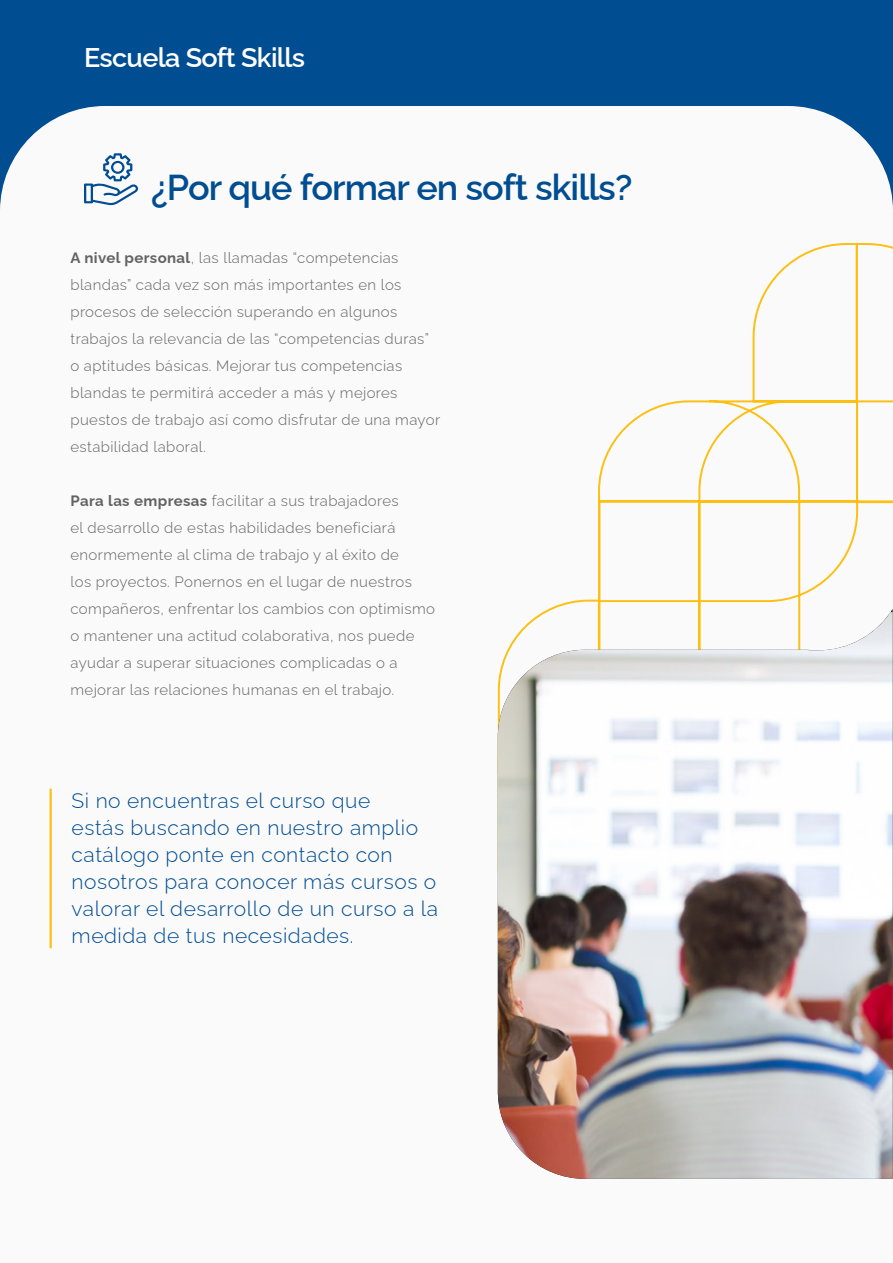
<style>
.page{position:relative;width:893px;height:1263px;background:#fafafa}
.page>*{position:absolute;margin:0;border:0;box-sizing:border-box;transform-origin:0 0}
.t1{font:600 36px "Raleway";letter-spacing:-.025em;color:#004d92}
.t2{font:600 27px "Raleway";letter-spacing:-.025em;color:#fff}
.t3{font:300 21px/27px "Raleway";letter-spacing:.025em;color:#004d92}
.t4{font:300 15px/27px "Raleway";letter-spacing:.025em;color:#646363}
.s1{font-weight:700}
</style>
<div class="page">
<svg style="left:497px;top:243px;width:396px;height:630px"></svg>
<img style="left:498px;top:612px;width:395px;height:567px">
<svg style="left:0;top:0;width:893px;height:209px;fill:#004d92"></svg>
<svg style="left:84px;top:153px;width:54px;height:53px"></svg>
<hr style="left:50px;top:788px;width:2px;height:160px;background:#fcc014">
<h2 class="t2" style="left:84px;top:36px;width:223px">Escuela Soft Skills</h2>
<h1 class="t1" style="left:151px;top:158px;width:483px">¿Por qué formar en soft skills?</h1>
<p class="t4" style="left:70px;top:243px;width:371px"><span class="s1">A nivel personal</span>, las llamadas “competencias blandas” cada vez son más importantes en los procesos de selección superando en algunos trabajos la relevancia de las “competencias duras” o aptitudes básicas. Mejorar tus competencias blandas te permitirá acceder a más y mejores puestos de trabajo así como disfrutar de una mayor estabilidad laboral.</p>
<p class="t4" style="left:70px;top:486px;width:366px"><span class="s1">Para las empresas</span> facilitar a sus trabajadores<br>el desarrollo de estas habilidades beneficiará enormemente al clima de trabajo y al éxito de<br>los proyectos. Ponernos en el lugar de nuestros compañeros, enfrentar los cambios con optimismo o mantener una actitud colaborativa, nos puede ayudar a superar situaciones complicadas o a mejorar las relaciones humanas en el trabajo.</p>
<h3 class="t3" style="left:72px;top:785px;width:368px">Si no encuentras el curso que<br>estás buscando en nuestro amplio catálogo ponte en contacto con nosotros para conocer más cursos o valorar el desarrollo de un curso a la medida de tus necesidades.</h3>
</div>
